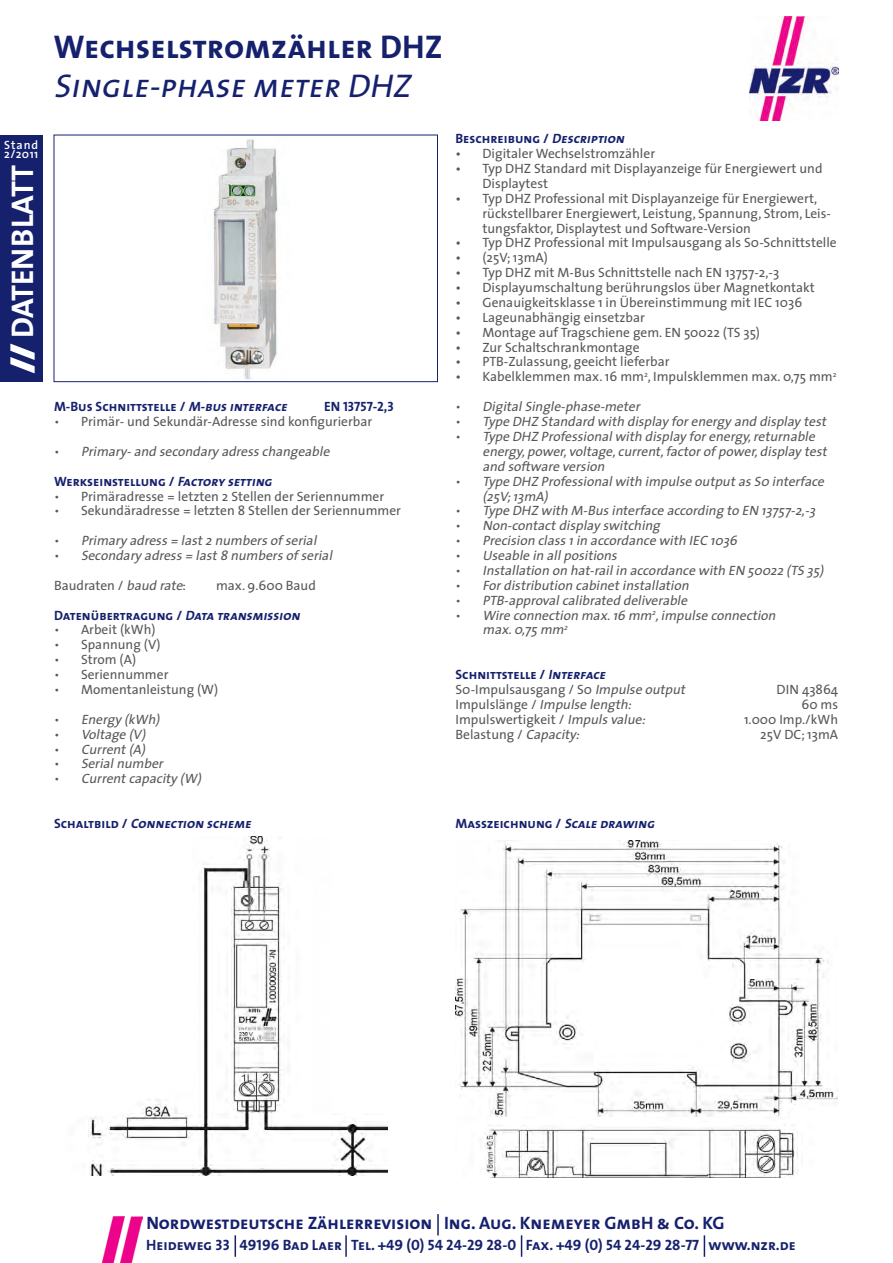
<style>
.page{position:relative;width:893px;height:1263px;background:#fff}
.page>*{position:absolute;margin:0;border:0;box-sizing:border-box;transform-origin:0 0}
.t1{font:33px "The Sans Bold Caps";color:#16216e}
.t2{font:italic 33px "The Sans Caps";color:#16216e}
.t3{font:31.5px "The Sans Bold Caps";color:#fff}
.t4{font:18px "The Sans Bold Caps";color:#16216e}
.t5{font:15px "The Sans Bold Caps";color:#16216e}
.t6{font:13.5px/14.9px "The Sans";color:#57585a}
.t7{font:italic 13.5px/14.9px "The Sans";color:#57585a}
.t8{font:13.5px "The Sans Bold Caps";color:#16216e}
.t9{font:italic 13.5px "The Sans Bold Caps";color:#16216e}
.t10{font:600 12px/9px "The Sans";letter-spacing:.075em;color:#fff}
.s1{font-style:italic}
.s2{font-weight:300}
.s3{font-weight:300;font-style:normal}
.s4{font-style:normal}
</style>
<div class="page">
<img style="left:101px;top:1216px;width:41px;height:47px">
<img style="left:749px;top:16px;width:90px;height:104px">
<svg style="left:235px;top:1235px;width:1px;height:22px"></svg>
<hr style="left:437px;top:1214px;width:2px;height:21px;background:#16216e">
<hr style="left:345px;top:1235px;width:2px;height:22px;background:#16216e">
<svg style="left:521px;top:1235px;width:1px;height:22px"></svg>
<svg style="left:704px;top:1235px;width:1px;height:22px"></svg>
<div style="left:0;top:135px;width:43px;height:247px;background:#16216e"></div>
<svg style="left:10px;top:343px;width:25px;height:31px"></svg>
<img style="left:213px;top:139px;width:65px;height:240px">
<div style="left:54px;top:135px;width:384px;height:247px;border:1px solid #16216e"></div>
<img style="left:88px;top:837px;width:299px;height:338px">
<img style="left:455px;top:840px;width:383px;height:337px">
<p class="t10" style="left:4px;top:140px;width:35px">Stand<br>2/2011</p>
<h2 class="t3" style="left:2px;top:372px;width:208px;rotate:-90deg">// DATENBLATT</h2>
<h1 class="t1" style="left:54px;top:25px;width:390px">Wechselstromzähler DHZ</h1>
<h1 class="t2" style="left:54px;top:65px;width:365px">Single-phase meter DHZ</h1>
<p class="t8" style="left:54px;top:398px;width:238px">M-Bus Schnittstelle / <span class="s1">M-bus interface</span></p>
<p class="t8" style="left:324px;top:398px;width:71px">EN 13757-2,3</p>
<p class="t6" style="left:54px;top:414px;width:320px"><span class="s2">•</span> Primär- und Sekundär-Adresse sind konfigurierbar</p>
<p class="t7" style="left:54px;top:444px;width:280px"><span class="s3">•</span> Primary-and secondary adresschangeable</p>
<p class="t8" style="left:54px;top:472px;width:223px">Werkseinstellung / <span class="s1">Factory setting</span></p>
<p class="t6" style="left:54px;top:489px;width:332px"><span class="s2">•</span> Primäradresse = letzten 2 Stellen der Seriennummer</p>
<p class="t6" style="left:54px;top:503px;width:349px"><span class="s2">•</span> Sekundäradresse = letzten 8 Stellen der Seriennummer</p>
<p class="t7" style="left:54px;top:533px;width:267px"><span class="s3">•</span> Primary adress= last2 numbersofserial</p>
<p class="t7" style="left:54px;top:548px;width:283px"><span class="s3">•</span> Secondary adress= last8 numbersofserial</p>
<p class="t6" style="left:54px;top:578px;width:134px">Baudraten / <span class="s1">baud rate</span>:</p>
<p class="t6" style="left:216px;top:578px;width:101px">max. 9.600 Baud</p>
<p class="t8" style="left:54px;top:606px;width:250px">Datenübertragung / <span class="s1">Data transmission</span></p>
<p class="t6" style="left:54px;top:623px;width:103px"><span class="s2">•</span> Arbeit (kWh)</p>
<p class="t6" style="left:54px;top:637px;width:108px"><span class="s2">•</span> Spannung (V)</p>
<p class="t6" style="left:54px;top:652px;width:84px"><span class="s2">•</span> Strom (A)</p>
<p class="t6" style="left:54px;top:667px;width:116px"><span class="s2">•</span> Seriennummer</p>
<p class="t6" style="left:54px;top:682px;width:166px"><span class="s2">•</span> Momentanleistung (W)</p>
<p class="t7" style="left:54px;top:712px;width:110px"><span class="s3">•</span> Energy (kWh)</p>
<p class="t7" style="left:54px;top:727px;width:96px"><span class="s3">•</span> Voltage (V)</p>
<p class="t7" style="left:54px;top:742px;width:96px"><span class="s3">•</span> Current(A)</p>
<p class="t7" style="left:54px;top:756px;width:114px"><span class="s3">•</span> Serialnumber</p>
<p class="t7" style="left:54px;top:771px;width:152px"><span class="s3">•</span> Currentcapacity (W)</p>
<p class="t9" style="left:54px;top:815px;width:202px"><span class="s4">S c h a lt b i l d /</span> Connection scheme</p>
<p class="t8" style="left:455px;top:130px;width:173px">Beschreibung / <span class="s1">Description</span></p>
<p class="t6" style="left:455px;top:146px;width:201px">• Digitaler Wechselstromzähler</p>
<p class="t6" style="left:482px;top:161px;width:342px;text-indent:-27px">• Typ DHZ Standard mit Displayanzeige für Energiewert und<br>Displaytest</p>
<p class="t6" style="left:482px;top:191px;width:350px;text-indent:-27px">• Typ DHZ Professional mit Displayanzeige für Energiewert, rückstellbarer Energiewert, Leistung, Spannung, Strom, Leis&shy;tungsfaktor, Displaytest und Software-Version</p>
<p class="t6" style="left:455px;top:236px;width:383px">• Typ DHZ Professional mit Impulsausgang als S0-Schnittstelle</p>
<p class="t6" style="left:455px;top:250px;width:94px">• (25V; 13mA)</p>
<p class="t6" style="left:455px;top:265px;width:325px">• Typ DHZ mit M-Bus Schnittstelle nach EN 13757-2,-3</p>
<p class="t6" style="left:455px;top:280px;width:361px">• Displayumschaltung berührungslos über Magnetkontakt</p>
<p class="t6" style="left:455px;top:295px;width:348px">• Genauigkeitsklasse 1 in Übereinstimmung mit IEC 1036</p>
<p class="t6" style="left:455px;top:310px;width:191px">• Lageunabhängig einsetzbar</p>
<p class="t6" style="left:455px;top:325px;width:306px">• Montage auf Tragschiene gem. EN 50022 (TS 35)</p>
<p class="t6" style="left:455px;top:340px;width:186px">• Zur Schaltschrankmontage</p>
<p class="t6" style="left:455px;top:355px;width:216px">• PTB-Zulassung, geeicht lieferbar</p>
<p class="t6" style="left:455px;top:370px;width:383px">• Kabelklemmen max. 16 mm<sup>2</sup>, Impulsklemmen max. 0,75 mm<sup>2</sup></p>
<p class="t7" style="left:455px;top:399px;width:189px"><span class="s3">•</span> DigitalSingle-phase-meter</p>
<p class="t7" style="left:455px;top:414px;width:375px"><span class="s3">•</span> Type DHZ Standard with display forenergy and display test</p>
<p class="t7" style="left:482px;top:429px;width:349px;text-indent:-27px"><span class="s3">•</span> Type DHZ Professionalwith display forenergy,returnable energy,power,voltage,current,factorofpower,display test and software version</p>
<p class="t7" style="left:482px;top:474px;width:346px;text-indent:-27px"><span class="s3">•</span> Type DHZ Professionalwith impulse outputasS0 interface (25V;13mA)</p>
<p class="t7" style="left:455px;top:503px;width:365px"><span class="s3">•</span> Type DHZ with M-Businterface according to EN 13757-2,-3</p>
<p class="t7" style="left:455px;top:518px;width:209px"><span class="s3">•</span> Non-contactdisplay switching</p>
<p class="t7" style="left:455px;top:533px;width:286px"><span class="s3">•</span> Precision class1in accordance with IEC 1036</p>
<p class="t7" style="left:455px;top:548px;width:166px"><span class="s3">•</span> Useable in allpositions</p>
<p class="t7" style="left:455px;top:563px;width:373px"><span class="s3">•</span> Installation on hat-railin accordance with EN 50022 (TS 35)</p>
<p class="t7" style="left:455px;top:578px;width:238px"><span class="s3">•</span> Fordistribution cabinetinstallation</p>
<p class="t7" style="left:455px;top:593px;width:236px"><span class="s3">•</span> PTB-approvalcalibrated deliverable</p>
<p class="t7" style="left:482px;top:608px;width:298px;text-indent:-27px"><span class="s3">•</span> Wire connection max.16 mm<sup>2</sup>,impulse connection max.0,75 mm<sup>2</sup></p>
<p class="t8" style="left:455px;top:666px;width:155px">Schnittstelle / <span class="s1">Interface</span></p>
<p class="t6" style="left:455px;top:682px;width:234px">S0-Impulsausgang / S0 <span class="s1">Impulse output</span></p>
<p class="t6" style="left:776px;top:682px;width:63px">DIN 43864</p>
<p class="t7" style="left:455px;top:697px;width:180px"><span class="s4">I m p u l s l ä n ge /</span> Impulse length:</p>
<p class="t6" style="left:801px;top:697px;width:38px">60 ms</p>
<p class="t6" style="left:455px;top:712px;width:194px">Impulswertigkeit / <span class="s1">Impulsvalue:</span></p>
<p class="t6" style="left:744px;top:712px;width:96px">1.000 Imp./kWh</p>
<p class="t6" style="left:455px;top:727px;width:128px">Belastung / <span class="s1">Capacity:</span></p>
<p class="t6" style="left:760px;top:727px;width:79px">25V DC; 13mA</p>
<p class="t8" style="left:455px;top:815px;width:204px">Masszeichnung / <span class="s1">Scale drawing</span></p>
<h3 class="t4" style="left:146px;top:1211px;width:580px">Nordwestdeutsche Zählerrevision Ing. Aug. Knemeyer GmbH &amp; Co. KG</h3>
<p class="t5" style="left:146px;top:1235px;width:651px">Heideweg 33 49196 Bad Laer Tel. +49 (0) 54 24-29 28-0 Fax. +49 (0) 54 24-29 28-77 www.nzr.de</p>
</div>
